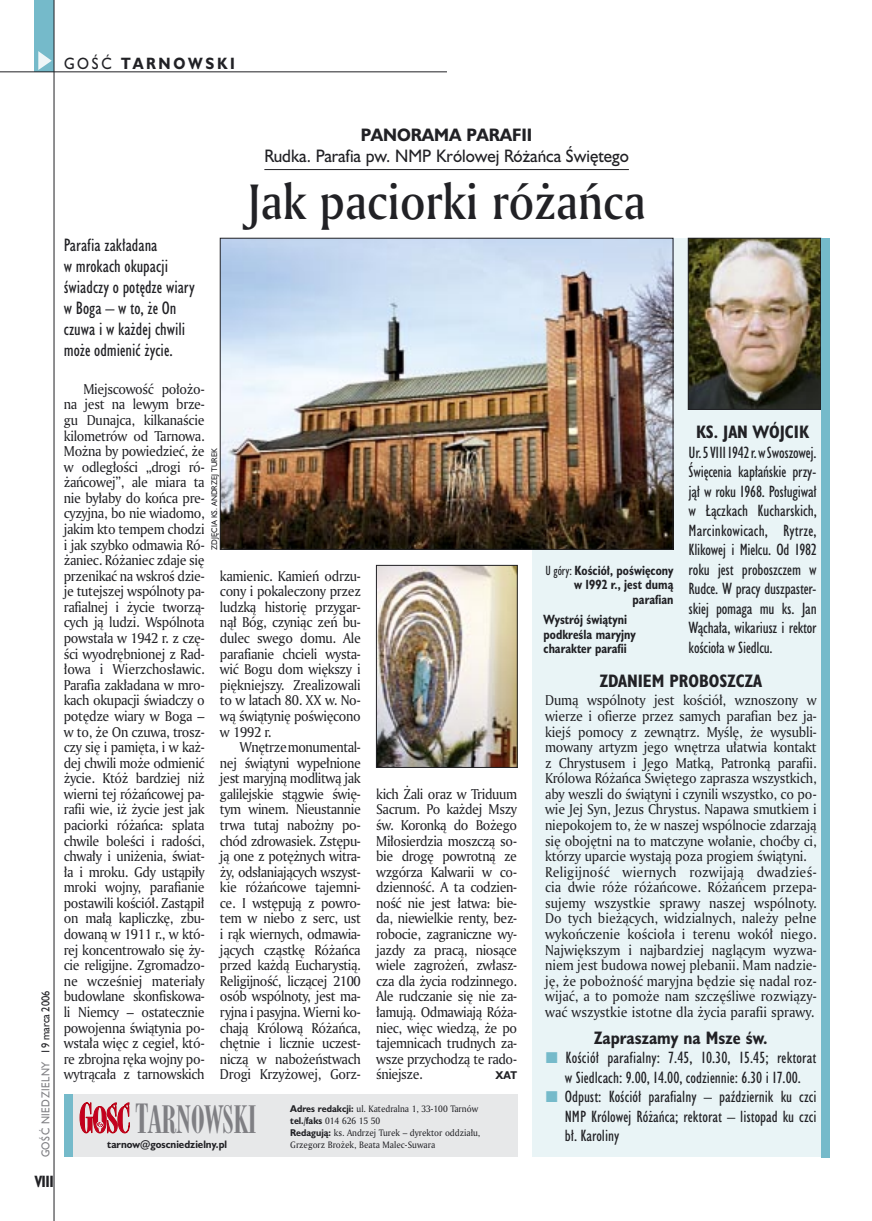
<style>
.page{position:relative;width:872px;height:1221px;background:#fff}
.page>*{position:absolute;margin:0;border:0;box-sizing:border-box;transform-origin:0 0}
._05a_tytyl_AmMd_32_pt{font:48px "Amerigo Md PL";color:#212125;scale:.9 1}
._05a_tytyl_AmMd_48_pt{font:36.45px "Modern 735 PL";color:#7f7f83;scale:.9 1}
._06-4_lead_lokal_HuCn_11_pt{font:16.5px/21px "Humanst 521 Cn PL";color:#212125}
._04-3_nadtytul_lokal{font:16.5px/21px "Humanst 521 PL";color:#212125;text-align:center;scale:.94 1}
._04-2_tytul_ramki{font:700 16.5px "Humanst 521 Cn PL";color:#212125}
._03-2_body_do_ramki{font:15px/19.5px "Humanst 521 Cn PL";color:#212125;text-align:justify}
._15a_temat_lewo{font:700 15px "Humanst 521 PL";letter-spacing:.2em;color:#212125;scale:.9 1}
._16_pagina_lewa{font:700 15px "Humanst 521 Cn PL";color:#212125;scale:.94 1}
._01_body_tekst{font:13.8px/15.6px "Amerigo PL";letter-spacing:-.025em;color:#212125;text-align:justify;scale:.94 1}
._03-4_body_liturgii{font:13.8px/15.6px "Amerigo PL";letter-spacing:-.015em;color:#212125;text-align:justify;scale:.94 1}
._09_podpis_zdjecia_HuCnB{font:700 12.3px/14.4px "Humanst 521 Cn PL";color:#212125;text-align:right;scale:.94 1}
._18a_data_lewa_GOSC{font:10.5px "Humanst 521 PL";letter-spacing:.05em;color:#7f7f83;scale:.9 1}
._18_data_lewa{font:10.5px "Humanst 521 PL";color:#212125;scale:.9 1}
._01_body_tekst-2{font:700 10.35px "Humanst 521 PL";color:#212125;scale:.9 1}
._20a_stopka_adres{font:700 9.9px "Humanst 521 PL";color:#212125;scale:.94 1}
._20b_stopka_dzial{font:9px "Amerigo PL";color:#212125;scale:.94 1}
._09a_autor_zdjecia_Hu_5_pt{font:7.5px "Humanst 521 PL";color:#212125;scale:.94 1}
.s1{font-weight:400}
.s2{font-weight:700}
.s3{font-size:38.85px}
.s4{font-family:"Humanst 521 PL";font-weight:700}
</style>
<div class="page">
<div style="left:532px;top:238px;width:291px;height:918px;background:#e9f4f6"></div>
<hr style="left:264px;top:169px;width:365px;height:1px;background:#212125">
<img style="left:690px;top:240px;width:129px;height:167px">
<div style="left:688px;top:238px;width:133px;height:171px;border:1px solid #212125"></div>
<div style="left:64px;top:1094px;width:453px;height:62px;background:#e7e8e9"></div>
<div style="left:64px;top:1094px;width:8px;height:62px;background:#75baca"></div>
<svg style="left:80px;top:1102px;width:50px;height:30px"></svg>
<div style="left:35px;top:0;width:19px;height:72px;background:#75baca"></div>
<svg style="left:38px;top:51px;width:14px;height:19px"></svg>
<hr style="left:54px;top:0;width:1px;height:1220px;background:#212125">
<hr style="left:0;top:72px;width:447px;height:1px;background:#212125">
<div style="left:821px;top:238px;width:8px;height:918px;background:#75baca"></div>
<img style="left:222px;top:240px;width:449px;height:307px">
<div style="left:220px;top:238px;width:453px;height:311px;border:1px solid #212125"></div>
<img style="left:378px;top:567px;width:137px;height:198px">
<div style="left:376px;top:565px;width:141px;height:202px;border:1px solid #212125"></div>
<p class="_15a_temat_lewo" style="left:64px;top:53px;width:191px"><span class="s1">GOŚĆ</span> TARNOWSKI</p>
<p class="_18_data_lewa" style="left:38px;top:1053px;width:71px;rotate:-90deg">19 marca 2006</p>
<p class="_18a_data_lewa_GOSC" style="left:38px;top:1157px;width:108px;rotate:-90deg">GOŚĆ NIEDZIELNY</p>
<p class="_16_pagina_lewa" style="left:35px;top:1170px;width:22px">VIII</p>
<p class="_04-3_nadtytul_lokal" style="left:264px;top:124px;width:389px"><span class="s2">PANORAMA PARAFII<br></span>Rudka. Parafia pw. NMP Królowej Różańca Świętego</p>
<p class="_05a_tytyl_AmMd_32_pt" style="left:247px;top:169px;width:444px">Jak paciorki różańca</p>
<p class="_06-4_lead_lokal_HuCn_11_pt" style="left:64px;top:234px;width:132px">Parafia zakładana<br>w mrokach okupacji świadczy o potędze wiary w Boga – w to, że On czuwa i w każdej chwili może odmienić życie.</p>
<p class="_01_body_tekst" style="left:64px;top:380px;width:151px;text-indent:20px">Miejscowość położo&shy;na jest na lewym brze&shy;gu Dunajca, kilkanaście kilometrów od Tarnowa.<br>Można by powiedzieć, że w odległości „drogi ró&shy;żańcowej”, ale miara ta nie byłaby do końca pre&shy;cyzyjna, bo nie wiadomo, jakim kto tempem chodzi i jak szybko odmawia Ró&shy;żaniec. Różaniec zdaje się przenikać na wskroś dzie&shy;je tutejszej wspólnoty pa&shy;rafialnej i życie tworzą&shy;cych ją ludzi. Wspólnota powstała w 1942 r. z czę&shy;ści wyodrębnionej z Rad&shy;łowa i Wierzchosławic.<br>Parafia zakładana w mro&shy;kach okupacji świadczy o potędze wiary w Boga – w to, że On czuwa, trosz&shy;czy się i pamięta, i w każ&shy;dej chwili może odmienić życie. Któż bardziej niż wierni tej różańcowej pa&shy;rafii wie, iż życie jest jak paciorki różańca: splata chwile boleści i radości, chwały i uniżenia, świat&shy;ła i mroku. Gdy ustąpiły mroki wojny, parafianie postawili kościół. Zastąpił on małą kapliczkę, zbu&shy;dowaną w 1911 r., w któ&shy;rej koncentrowało się ży&shy;cie religijne. Zgromadzo&shy;ne wcześniej materiały budowlane skonfiskowa&shy;li Niemcy – ostatecznie powojenna świątynia po&shy;wstała więc z cegieł, któ&shy;re zbrojna ręka wojny po&shy;wytrącała z tarnowskich</p>
<p class="_09a_autor_zdjecia_Hu_5_pt" style="left:209px;top:549px;width:109px;rotate:-90deg">ZDJĘCIA KS. ANDRZEJ TUREK</p>
<p class="_01_body_tekst" style="left:220px;top:567px;width:151px">kamienic. Kamień odrzu&shy;cony i pokaleczony przez ludzką historię przygar&shy;nął Bóg, czyniąc zeń bu&shy;dulec swego domu. Ale parafianie chcieli wysta&shy;wić Bogu dom większy i piękniejszy. Zrealizowali to w latach 80. XX w. No&shy;wą świątynię poświęcono w 1992 r.</p>
<p class="_01_body_tekst" style="left:220px;top:739px;width:151px;text-indent:20px">Wnętrze monumental&shy;nej świątyni wypełnione jest maryjną modlitwą jak galilejskie stągwie świę&shy;tym winem. Nieustannie trwa tutaj nabożny po&shy;chód zdrowasiek. Zstępu&shy;ją one z potężnych witra&shy;ży, odsłaniających wszyst&shy;kie różańcowe tajemni&shy;ce. I wstępują z powro&shy;tem w niebo z serc, ust i rąk wiernych, odmawia&shy;jących cząstkę Różańca przed każdą Eucharystią.<br>Religijność, liczącej 2100 osób wspólnoty, jest ma&shy;ryjna i pasyjna. Wierni ko&shy;chają Królową Różańca, chętnie i licznie uczest&shy;niczą w nabożeństwach Drogi Krzyżowej, Gorz-</p>
<p class="_01_body_tekst" style="left:376px;top:785px;width:151px">kich Żali oraz w Triduum Sacrum. Po każdej Mszy św. Koronką do Bożego Miłosierdzia moszczą so&shy;bie drogę powrotną ze wzgórza Kalwarii w co&shy;dzienność. A ta codzien&shy;ność nie jest łatwa: bie&shy;da, niewielkie renty, bez&shy;robocie, zagraniczne wy&shy;jazdy za pracą, niosące wiele zagrożeń, zwłasz&shy;cza dla życia rodzinnego.<br>Ale rudczanie się nie za&shy;łamują. Odmawiają Róża&shy;niec, więc wiedzą, że po tajemnicach trudnych za&shy;wsze przychodzą te rado&shy;śniejsze.</p>
<p class="_01_body_tekst-2" style="left:495px;top:1068px;width:26px">XAT</p>
<p class="_05a_tytyl_AmMd_48_pt" style="left:136px;top:1096px;width:136px"><span class="s3">T</span>ARNOWSKI</p>
<p class="_20b_stopka_dzial" style="left:290px;top:1102px;width:201px"><span class="s4">Adres redakcji:</span> ul. Katedralna 1, 33-100 Tarnów</p>
<p class="_20b_stopka_dzial" style="left:290px;top:1114px;width:97px"><span class="s4">tel.</span><span class="s2">/</span><span class="s4">faks</span> 014 626 15 50</p>
<p class="_20b_stopka_dzial" style="left:290px;top:1126px;width:204px"><span class="s4">Redagują:</span> ks. Andrzej Turek – dyrektor oddziału,</p>
<p class="_20a_stopka_adres" style="left:107px;top:1137px;width:129px">tarnow@goscniedzielny.pl</p>
<p class="_20b_stopka_dzial" style="left:290px;top:1138px;width:156px">Grzegorz Brożek, Beata Malec-Suwara</p>
<p class="_09_podpis_zdjecia_HuCnB" style="left:545px;top:563px;width:138px"><span class="s1">U góry:</span> Kościół, poświęcony w 1992 r., jest dumą parafian</p>
<p class="_09_podpis_zdjecia_HuCnB" style="left:543px;top:612px;width:100px;text-align:left">Wystrój świątyni podkreśla maryjny charakter parafii</p>
<p class="_04-2_tytul_ramki" style="left:696px;top:421px;width:114px">KS. JAN WÓJCIK</p>
<p class="_03-2_body_do_ramki" style="left:688px;top:442px;width:130px">Ur. 5 VIII 1942 r. w Swoszowej.<br>Święcenia kapłańskie przy&shy;jął w roku 1968. Posługiwał w Łączkach Kucharskich, Marcinkowicach, Rytrze, Klikowej i Mielcu. Od 1982 roku jest proboszczem w Rudce. W pracy duszpaster&shy;skiej pomaga mu ks. Jan Wąchała, wikariusz i rektor kościoła w Siedlcu.</p>
<p class="_04-2_tytul_ramki" style="left:600px;top:670px;width:164px">ZDANIEM PROBOSZCZA</p>
<p class="_03-4_body_liturgii" style="left:545px;top:692px;width:290px">Dumą wspólnoty jest kościół, wznoszony w wierze i ofierze przez samych parafian bez ja&shy;kiejś pomocy z zewnątrz. Myślę, że wysubli&shy;mowany artyzm jego wnętrza ułatwia kontakt z Chrystusem i Jego Matką, Patronką parafii.<br>Królowa Różańca Świętego zaprasza wszystkich, aby weszli do świątyni i czynili wszystko, co po&shy;wie Jej Syn, Jezus Chrystus. Napawa smutkiem i niepokojem to, że w naszej wspólnocie zdarzają się obojętni na to matczyne wołanie, choćby ci, którzy uparcie wystają poza progiem świątyni.</p>
<p class="_03-4_body_liturgii" style="left:545px;top:863px;width:290px">Religijność wiernych rozwijają dwadzieś&shy;cia dwie róże różańcowe. Różańcem przepa&shy;sujemy wszystkie sprawy naszej wspólnoty.<br>Do tych bieżących, widzialnych, należy pełne wykończenie kościoła i terenu wokół niego.<br>Największym i najbardziej naglącym wyzwa&shy;niem jest budowa nowej plebanii. Mam nadzie&shy;ję, że pobożność maryjna będzie się nadal roz&shy;wijać, a to pomoże nam szczęśliwe rozwiązy&shy;wać wszystkie istotne dla życia parafii sprawy.</p>
<p class="_04-2_tytul_ramki" style="left:594px;top:1026px;width:175px">Zapraszamy na Msze św.</p>
<p class="_03-2_body_do_ramki" style="left:565px;top:1047px;width:253px">Kościół parafialny: 7.45, 10.30, 15.45; rektorat w Siedlcach: 9.00, 14.00, codziennie: 6.30 i 17.00.</p>
<p class="_03-2_body_do_ramki" style="left:565px;top:1086px;width:253px">Odpust: Kościół parafialny – październik ku czci NMP Królowej Różańca; rektorat – listopad ku czci bł. Karoliny</p>
</div>
